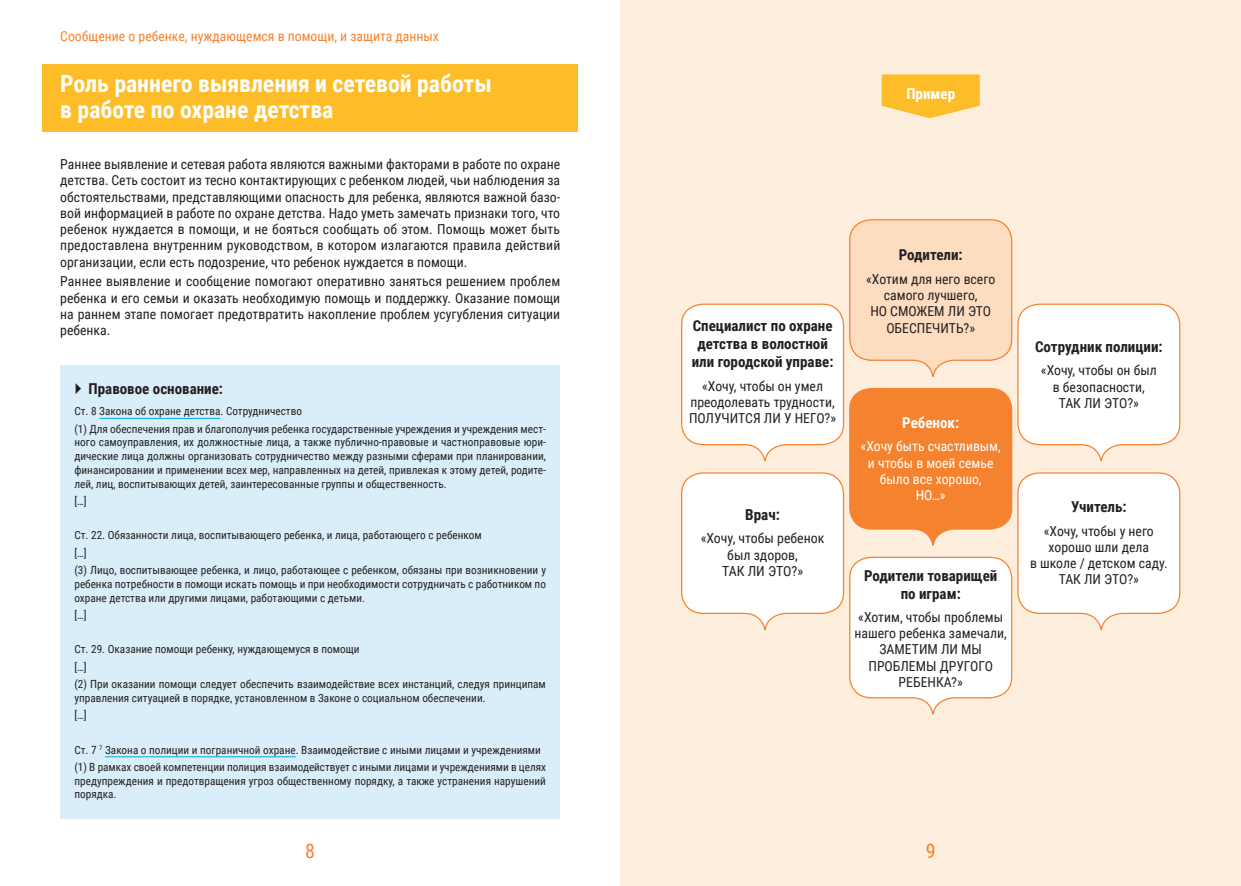
<style>
.page{position:relative;width:1241px;height:886px;background:#fff}
.page>*{position:absolute;margin:0;border:0;box-sizing:border-box;transform-origin:0 0}
.pealkiri{font:700 23.75px/26.2px "Roboto Condensed";color:#fff}
.t1{font:20px "Roboto Condensed";color:#f5822e}
.mulli_pealkiri{font:700 15.12px "Roboto Condensed";color:#231f20}
.mulli_pealkiri-2{font:700 15px/18px "Roboto Condensed";color:#231f20;text-align:center}
.mulli_pealkiri-3{font:700 15px "Roboto Condensed";color:#fff}
.pealkiri_2{font:700 15px "Roboto Condensed";color:#fff}
.t2{font:13.88px/16.4px "Roboto Condensed";color:#231f20;text-align:center}
.t3{font:13.75px/16.2px "Roboto Condensed";color:#231f20;text-align:center}
.t4{font:13.75px/16.2px "Roboto Condensed";color:#fff;text-align:center}
.t5{font:13.75px "Roboto Condensed";color:#f5822e}
.õiguslik_alus_tekst{font:11.25px/13.8px "Roboto Condensed";color:#231f20;text-align:justify}
</style>
<div class="page">
<div style="left:60px;top:365px;width:500px;height:454px;background:#daeef9"></div>
<hr style="left:99px;top:418px;width:121px;height:1px;background:#00a8e0">
<hr style="left:105px;top:756px;width:191px;height:1px;background:#00a8e0">
<div style="left:620px;top:0;width:620px;height:886px;background:#feeede"></div>
<svg style="left:681px;top:219px;width:499px;height:496px"></svg>
<div style="left:43px;top:64px;width:535px;height:67px;background:#fdbd28"></div>
<svg style="left:881px;top:74px;width:98px;height:44px;background:#fdc443"></svg>
<p class="t5" style="left:60px;top:26px;width:380px">Сообщение о ребенке, нуждающемся в помощи, и защита данных</p>
<p class="pealkiri" style="left:60px;top:70px;width:433px">Роль раннего выявления и сетевой работы в работе по охране детства</p>
<p class="t3" style="left:60px;top:156px;width:501px;text-align:justify">Раннее выявление и сетевая работа являются важными факторами в работе по охране детства. Сеть состоит из тесно контактирующих с ребенком людей, чьи наблюдения за обстоятельствами, представляющими опасность для ребенка, являются важной базо&shy;вой информацией в работе по охране детства. Надо уметь замечать признаки того, что ребенок нуждается в помощи, и не бояться сообщать об этом. Помощь может быть предоставлена внутренним руководством, в котором излагаются правила действий организации, если есть подозрение, что ребенок нуждается в помощи.</p>
<p class="t3" style="left:60px;top:273px;width:501px;text-align:justify">Раннее выявление и сообщение помогают оперативно заняться решением проблем ребенка и его семьи и оказать необходимую помощь и поддержку. Оказание помощи на раннем этапе помогает предотвратить накопление проблем усугубления ситуации ребенка.</p>
<p class="mulli_pealkiri-2" style="left:89px;top:379px;width:136px">Правовое основание:</p>
<p class="õiguslik_alus_tekst" style="left:74px;top:404px;width:229px">Ст. 8 Закона об охране детства. Сотрудничество</p>
<p class="õiguslik_alus_tekst" style="left:74px;top:421px;width:473px">(1) Для обеспечения прав и благополучия ребенка государственные учреждения и учреждения мест&shy;ного самоуправления, их должностные лица, а также публично-правовые и частноправовые юри&shy;дические лица должны организовать сотрудничество между разными сферами при планировании, финансировании и применении всех мер, направленных на детей, привлекая к этому детей, родите&shy;лей, лиц, воспитывающих детей, заинтересованные группы и общественность.</p>
<p class="õiguslik_alus_tekst" style="left:74px;top:493px;width:14px">[…]</p>
<p class="õiguslik_alus_tekst" style="left:74px;top:528px;width:409px">Ст. 22. Обязанности лица, воспитывающего ребенка, и лица, работающего с ребенком</p>
<p class="õiguslik_alus_tekst" style="left:74px;top:545px;width:14px">[…]</p>
<p class="õiguslik_alus_tekst" style="left:74px;top:563px;width:473px">(3) Лицо, воспитывающее ребенка, и лицо, работающее с ребенком, обязаны при возникновении у ребенка потребности в помощи искать помощь и при необходимости сотрудничать с работником по охране детства или другими лицами, работающими с детьми.</p>
<p class="õiguslik_alus_tekst" style="left:74px;top:607px;width:14px">[…]</p>
<p class="õiguslik_alus_tekst" style="left:74px;top:642px;width:286px">Ст. 29. Оказание помощи ребенку, нуждающемуся в помощи</p>
<p class="õiguslik_alus_tekst" style="left:74px;top:659px;width:14px">[…]</p>
<p class="õiguslik_alus_tekst" style="left:74px;top:677px;width:473px">(2) При оказании помощи следует обеспечить взаимодействие всех инстанций, следуя принципам управления ситуацией в порядке, установленном в Законе о социальном обеспечении.</p>
<p class="õiguslik_alus_tekst" style="left:74px;top:708px;width:14px">[…]</p>
<p class="õiguslik_alus_tekst" style="left:74px;top:742px;width:468px">Ст. 7 <sup>7</sup> Закона о полиции и пограничной охране. Взаимодействие с иными лицами и учреждениями</p>
<p class="õiguslik_alus_tekst" style="left:74px;top:760px;width:473px">(1) В рамках своей компетенции полиция взаимодействует с иными лицами и учреждениями в целях предупреждения и предотвращения угроз общественному порядку, а также устранения нарушений порядка.</p>
<p class="pealkiri_2" style="left:906px;top:83px;width:50px">Пример</p>
<p class="mulli_pealkiri-2" style="left:691px;top:317px;width:143px">Специалист по охране детства в волостной или городской управе:</p>
<p class="t3" style="left:689px;top:377px;width:149px">«Хочу, чтобы он умел преодолевать трудности,<br>ПОЛУЧИТСЯ ЛИ У НЕГО?»</p>
<p class="mulli_pealkiri" style="left:745px;top:504px;width:36px">Врач:</p>
<p class="t2" style="left:700px;top:530px;width:125px">«Хочу, чтобы ребенок был здоров,<br>ТАК ЛИ ЭТО?»</p>
<p class="mulli_pealkiri-2" style="left:898px;top:246px;width:65px">Родители:</p>
<p class="t3" style="left:866px;top:270px;width:131px">«Хотим для него всего самого лучшего,<br>НО СМОЖЕМ ЛИ ЭТО<br>ОБЕСПЕЧИТЬ?»</p>
<p class="mulli_pealkiri-3" style="left:902px;top:412px;width:58px">Ребенок:</p>
<p class="t4" style="left:860px;top:438px;width:142px">«Хочу быть счастливым, и чтобы в моей семье было все хорошо,<br>НО…»</p>
<p class="mulli_pealkiri-2" style="left:864px;top:566px;width:135px">Родители товарищей по играм:</p>
<p class="t3" style="left:854px;top:608px;width:154px">«Хотим, чтобы проблемы нашего ребенка замечали,<br>ЗАМЕТИМ ЛИ МЫ<br>ПРОБЛЕМЫ ДРУГОГО<br>РЕБЕНКА?»</p>
<h2 class="t1" style="left:305px;top:837px;width:11px">8</h2>
<h2 class="t1" style="left:925px;top:837px;width:11px">9</h2>
<p class="mulli_pealkiri-2" style="left:1034px;top:337px;width:129px">Сотрудник полиции:</p>
<p class="t3" style="left:1040px;top:362px;width:117px">«Хочу, чтобы он был в безопасности,<br>ТАК ЛИ ЭТО?»</p>
<p class="mulli_pealkiri-2" style="left:1070px;top:497px;width:57px">Учитель:</p>
<p class="t3" style="left:1029px;top:522px;width:139px">«Хочу, чтобы у него хорошо шли дела<br>в школе / детском саду.<br>ТАК ЛИ ЭТО?»</p>
</div>
